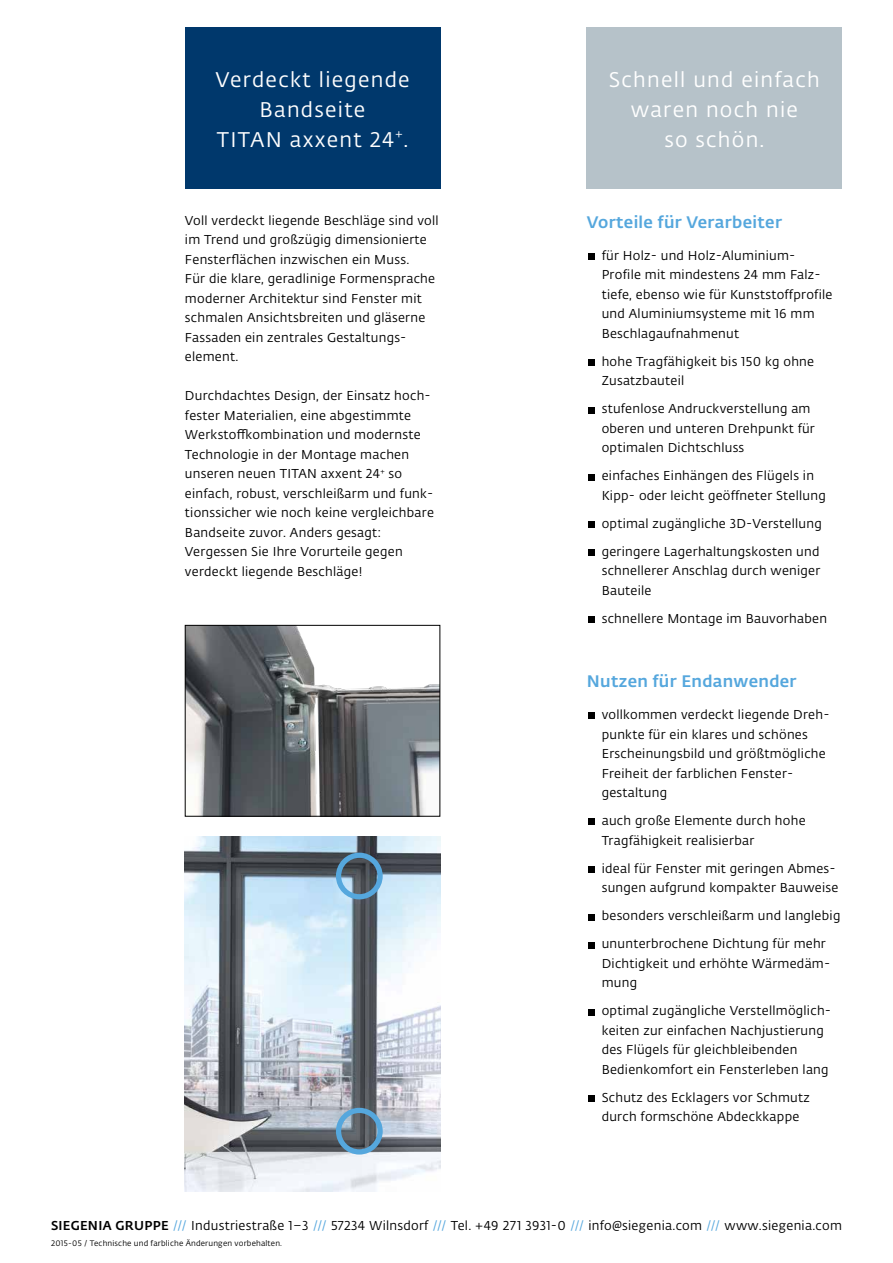
<style>
.page{position:relative;width:893px;height:1263px;background:#fff}
.page>*{position:absolute;margin:0;border:0;box-sizing:border-box;transform-origin:0 0}
.t1{font:21px/30px "Fedra Sans Alt Pro";letter-spacing:.06em;color:#fff;text-align:center}
.t2{font:500 16.5px "Fedra Sans Alt Pro";letter-spacing:.02em;color:#55a7dd}
.t3{font:12.75px/19.5px "Fedra Sans Alt Pro";letter-spacing:.02em;color:#000}
.t4{font:7.8px "Fedra Sans Alt Pro";letter-spacing:.02em;color:#000}
.s1{font-weight:500}
.s2{color:#55a7dd}
</style>
<div class="page">
<img style="left:185px;top:837px;width:255px;height:354px">
<img style="left:187px;top:627px;width:251px;height:187px">
<div style="left:185px;top:625px;width:255px;height:191px;border:1px solid #000"></div>
<div style="left:185px;top:28px;width:255px;height:161px;background:#00386c"></div>
<div style="left:587px;top:28px;width:255px;height:161px;background:#b6c2c9"></div>
<div style="left:589px;top:253px;width:6px;height:7px;background:#000"></div>
<div style="left:589px;top:359px;width:6px;height:7px;background:#000"></div>
<svg style="left:589px;top:407px;width:6px;height:6px"></svg>
<svg style="left:589px;top:474px;width:6px;height:6px"></svg>
<div style="left:589px;top:521px;width:6px;height:7px;background:#000"></div>
<div style="left:589px;top:549px;width:6px;height:7px;background:#000"></div>
<div style="left:589px;top:616px;width:6px;height:7px;background:#000"></div>
<svg style="left:589px;top:713px;width:6px;height:6px"></svg>
<svg style="left:589px;top:819px;width:6px;height:6px"></svg>
<div style="left:589px;top:866px;width:6px;height:7px;background:#000"></div>
<svg style="left:589px;top:914px;width:6px;height:6px"></svg>
<svg style="left:589px;top:942px;width:6px;height:6px"></svg>
<svg style="left:589px;top:1009px;width:6px;height:6px"></svg>
<div style="left:589px;top:1095px;width:6px;height:7px;background:#000"></div>
<div style="left:336px;top:853px;width:47px;height:46px;border:5px solid #55a7dd;border-radius:50%"></div>
<div style="left:336px;top:1108px;width:47px;height:46px;border:5px solid #55a7dd;border-radius:50%"></div>
<h1 class="t1" style="left:215px;top:64px;width:196px">Verdeckt liegende<br>Bandseite<br>TITAN axxent 24<sup>+</sup>.</h1>
<h1 class="t1" style="left:609px;top:64px;width:212px">Schnell und einfach waren noch nie<br>so schön.</h1>
<p class="t3" style="left:185px;top:210px;width:255px">Voll verdeckt liegende Beschläge sind voll im Trend und großzügig dimensionierte Fensterflächen inzwischen ein Muss.<br>Für die klare, geradlinige Formensprache moderner Architektur sind Fenster mit schmalen Ansichtsbreiten und gläserne Fassaden ein zentrales Gestaltungs&shy;element.</p>
<p class="t3" style="left:185px;top:386px;width:251px">Durchdachtes Design, der Einsatz hoch&shy;fester Materialien, eine abgestimmte Werkstoffkombination und modernste Technologie in der Montage machen unseren neuen TITAN axxent 24<sup>+</sup> so einfach, robust, verschleißarm und funk&shy;tionssicher wie noch keine vergleichbare Bandseite zuvor. Anders gesagt:<br>Vergessen Sie Ihre Vorurteile gegen verdeckt liegende Beschläge!</p>
<p class="t2" style="left:587px;top:209px;width:197px">Vorteile für Verarbeiter</p>
<p class="t3" style="left:602px;top:245px;width:232px">für Holz- und Holz-Aluminium-<br>Profile mit mindestens 24 mm Falz&shy;tiefe, ebenso wie für Kunststoffprofile und Aluminiumsysteme mit 16 mm<br>Beschlagaufnahmenut</p>
<p class="t3" style="left:602px;top:351px;width:214px">hohe Tragfähigkeit bis 150 kg ohne<br>Zusatzbauteil</p>
<p class="t3" style="left:602px;top:399px;width:215px">stufenlose Andruckverstellung am oberen und unteren Drehpunkt für optimalen Dichtschluss</p>
<p class="t3" style="left:602px;top:466px;width:226px">einfaches Einhängen des Flügels in<br>Kipp- oder leicht geöffneter Stellung</p>
<p class="t3" style="left:602px;top:509px;width:222px;line-height:28px">optimal zugängliche 3D-Verstellung geringere Lagerhaltungskosten und</p>
<p class="t3" style="left:602px;top:561px;width:220px">schnellerer Anschlag durch weniger<br>Bauteile</p>
<p class="t3" style="left:602px;top:608px;width:227px">schnellere Montage im Bauvorhaben</p>
<p class="t2" style="left:587px;top:668px;width:211px">Nutzen für Endanwender</p>
<p class="t3" style="left:602px;top:704px;width:229px">vollkommen verdeckt liegende Dreh&shy;punkte für ein klares und schönes<br>Erscheinungsbild und größtmögliche<br>Freiheit der farblichen Fenster&shy;gestaltung</p>
<p class="t3" style="left:602px;top:810px;width:205px">auch große Elemente durch hohe<br>Tragfähigkeit realisierbar</p>
<p class="t3" style="left:602px;top:858px;width:238px">ideal für Fenster mit geringen Abmes&shy;sungen aufgrund kompakter Bauweise</p>
<p class="t3" style="left:602px;top:901px;width:240px;line-height:28px">besonders verschleißarm und langlebig ununterbrochene Dichtung für mehr</p>
<p class="t3" style="left:602px;top:953px;width:230px">Dichtigkeit und erhöhte Wärmedäm&shy;mung</p>
<p class="t3" style="left:602px;top:1000px;width:229px">optimal zugängliche Verstellmöglich&shy;keiten zur einfachen Nachjustierung des Flügels für gleichbleibenden Bedienkomfort ein Fensterleben lang</p>
<p class="t3" style="left:602px;top:1087px;width:210px">Schutz des Ecklagers vor Schmutz durch formschöne Abdeckkappe</p>
<p class="t3" style="left:51px;top:1216px;width:792px"><span class="s1">SIEGENIA GRUPPE</span> <span class="s2">///</span> Industriestraße 1–3 <span class="s2">///</span> 57234 Wilnsdorf <span class="s2">///</span> Tel. +49 271 3931-0 <span class="s2">///</span> info@siegenia.com <span class="s2">///</span> www.siegenia.com</p>
<p class="t4" style="left:51px;top:1237px;width:233px">2015-05 / Technische und farbliche Änderungen vorbehalten.</p>
</div>
